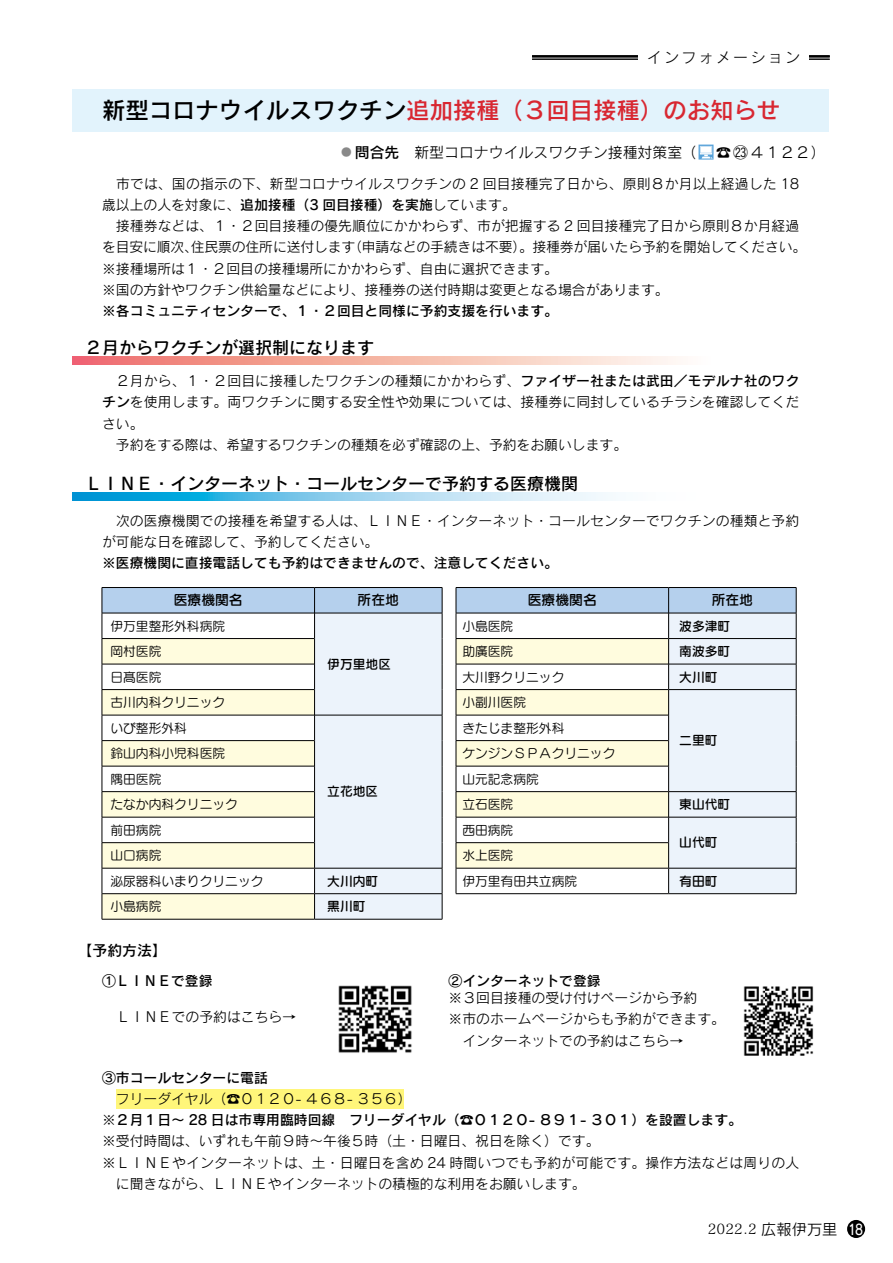
<style>
.page{position:relative;width:893px;height:1263px;background:#fff}
.page>*{position:absolute;margin:0;border:0;box-sizing:border-box;transform-origin:0 0}
.t1{font:23.4px "Rodin CID DB";color:#d82731}
.t2{font:16.95px "Rodin CID DB";color:#000}
.t3{font:14.85px "Rodin CID M";color:#000}
.t4{font:14.85px "Rodin CID M";letter-spacing:.16em;color:#000}
.t5{font:14.85px "Rodin CID DB";color:#000}
.t6{font:14.4px "Rodin CID DB";color:#fff;scale:.8 1}
.t7{font:13.8px/21.3px "Rodin CID M";color:#000}
.t8{font:13.8px "Rodin CID DB";color:#000}
.t9{font:13.8px "Seurat CID DB";color:#000}
.t10{font:13.8px "Matisse CID M";color:#000}
.t11{font:12.75px/25.5px "Seurat CID M";color:#000}
.t12{font:12.75px "Seurat CID DB";color:#000}
.t13{font:10.65px "Rodin CID DB";color:#898989}
.s1{color:#000}
.s2{font-family:"Rodin CID DB"}
.s3{font-family:"Hira Kaku Pro W3";color:#fff}
.s4{font-family:"Rodin CID M"}
.s5{font-family:"Rodin CID M";font-size:15.3px}
</style>
<div class="page">
<hr style="left:532px;top:55px;width:298px;height:2px;background:#000">
<hr style="left:532px;top:59px;width:298px;height:1px;background:#000">
<div style="left:638px;top:43px;width:170px;height:29px;background:#fff"></div>
<div style="left:117px;top:1089px;width:287px;height:19px;background:#fff67a"></div>
<div style="left:72px;top:89px;width:757px;height:43px;background:#e2f3fc"></div>
<svg style="left:698px;top:145px;width:15px;height:15px"></svg>
<svg style="left:102px;top:587px;width:341px;height:332px"></svg>
<hr style="left:315px;top:868px;width:127px;height:1px;background:#000">
<hr style="left:315px;top:893px;width:127px;height:1px;background:#000">
<hr style="left:315px;top:919px;width:127px;height:1px;background:#000">
<hr style="left:102px;top:868px;width:213px;height:1px;background:#000">
<hr style="left:102px;top:893px;width:213px;height:1px;background:#000">
<hr style="left:102px;top:919px;width:213px;height:1px;background:#000">
<svg style="left:456px;top:587px;width:341px;height:307px"></svg>
<hr style="left:669px;top:868px;width:127px;height:1px;background:#000">
<hr style="left:669px;top:893px;width:127px;height:1px;background:#000">
<hr style="left:456px;top:868px;width:213px;height:1px;background:#000">
<hr style="left:456px;top:893px;width:213px;height:1px;background:#000">
<svg style="left:72px;top:492px;width:541px;height:9px;background:#7dcbeb"></svg>
<svg style="left:72px;top:356px;width:606px;height:9px;background:#f5b2a7"></svg>
<img style="left:338px;top:985px;width:74px;height:68px">
<img style="left:743px;top:986px;width:71px;height:70px">
<div style="left:847px;top:1220px;width:18px;height:18px;background:#000;border-radius:50%"></div>
<p class="t4" style="left:647px;top:48px;width:155px">インフォメーション</p>
<h1 class="t1" style="left:102px;top:95px;width:680px"><span class="s1">新型コロナウイルスワクチン</span>追加接種（３回目接種）のお知らせ</h1>
<p class="t3" style="left:355px;top:143px;width:343px"><span class="s2">問合先　</span>新型コロナウイルスワクチン接種対策室)</p>
<p class="t13" style="left:341px;top:145px;width:12px">●</p>
<p class="t3" style="left:716px;top:143px;width:111px">☎<span class="s3">23</span>４１２２(</p>
<p class="t7" style="left:102px;top:172px;width:699px">　市では、国の指示の下、新型コロナウイルスワクチンの 2 回目接種完了日から、原則８か月以上経過した 18</p>
<p class="t7" style="left:102px;top:194px;width:415px">歳以上の人を対象に、<span class="s2">追加接種（3 回目接種）を実施</span>しています。</p>
<p class="t7" style="left:102px;top:215px;width:699px">　接種券などは、１・２回目接種の優先順位にかかわらず、市が把握する 2 回目接種完了日から原則８か月経過</p>
<p class="t7" style="left:348px;top:236px;width:460px">（申請などの手続きは不要）。接種券が届いたら予約を開始してください。</p>
<p class="t7" style="left:102px;top:236px;width:568px">を目安に順次、<br>※接種場所は１・２回目の接種場所にかかわらず、自由に選択できます。<br>※国の方針やワクチン供給量などにより、接種券の送付時期は変更となる場合があります。</p>
<p class="t8" style="left:102px;top:302px;width:458px">※各コミュニティセンターで、１・２回目と同様に予約支援を行います。</p>
<p class="t7" style="left:191px;top:236px;width:166px">住民票の住所に送付します</p>
<p class="t2" style="left:85px;top:336px;width:291px">２月からワクチンが選択制になります</p>
<p class="t7" style="left:102px;top:370px;width:699px">　２月から、１・２回目に接種したワクチンの種類にかかわらず、<span class="s2">ファイザー社または武田／モデルナ社のワクチン</span>を使用します。両ワクチンに関する安全性や効果については、接種券に同封しているチラシを確認してください。<br>　予約をする際は、希望するワクチンの種類を必ず確認の上、予約をお願いします。</p>
<p class="t2" style="left:85px;top:473px;width:495px">ＬＩＮＥ・インターネット・コールセンターで予約する医療機関</p>
<p class="t7" style="left:102px;top:510px;width:699px">　次の医療機関での接種を希望する人は、ＬＩＮＥ・インターネット・コールセンターでワクチンの種類と予約が可能な日を確認して、予約してください。</p>
<p class="t8" style="left:102px;top:554px;width:458px">※医療機関に直接電話しても予約はできませんので、注意してください。</p>
<p class="t9" style="left:174px;top:591px;width:71px">医療機関名</p>
<p class="t11" style="left:110px;top:612px;width:116px">伊万里整形外科病院</p>
<p class="t11" style="left:110px;top:638px;width:116px">岡村医院<br>日髙医院<br>古川内科クリニックいび整形外科</p>
<p class="t11" style="left:110px;top:740px;width:129px">鈴山内科小児科医院隅田医院<br>たなか内科クリニック前田病院<br>山口病院</p>
<p class="t11" style="left:110px;top:868px;width:155px">泌尿器科いまりクリニック</p>
<p class="t11" style="left:110px;top:893px;width:53px">小島病院</p>
<p class="t5" style="left:78px;top:941px;width:91px">【予約方法【</p>
<p class="t8" style="left:102px;top:971px;width:112px">①ＬＩＮＥで登録</p>
<p class="t7" style="left:117px;top:1006px;width:181px">ＬＩＮＥでの予約はこちら→</p>
<p class="t9" style="left:358px;top:591px;width:43px">所在地</p>
<p class="t12" style="left:327px;top:656px;width:65px">伊万里地区</p>
<p class="t12" style="left:327px;top:783px;width:53px">立花地区</p>
<p class="t12" style="left:327px;top:872px;width:53px">大川内町</p>
<p class="t12" style="left:327px;top:898px;width:40px">黒川町</p>
<p class="t11" style="left:462px;top:612px;width:53px">小島医院</p>
<p class="t11" style="left:462px;top:638px;width:53px">助廣医院</p>
<p class="t9" style="left:528px;top:591px;width:71px">医療機関名</p>
<p class="t11" style="left:462px;top:664px;width:104px">大川野クリニック小副川医院</p>
<p class="t11" style="left:462px;top:715px;width:155px">きたじま整形外科<br>ケンジンＳＰＡクリニック山元記念病院</p>
<p class="t11" style="left:462px;top:791px;width:53px">立石医院西田病院</p>
<p class="t11" style="left:462px;top:842px;width:53px">水上医院</p>
<p class="t11" style="left:462px;top:868px;width:116px">伊万里有田共立病院</p>
<p class="t8" style="left:449px;top:971px;width:154px">②インターネットで登録</p>
<p class="t9" style="left:712px;top:591px;width:43px">所在地</p>
<p class="t12" style="left:679px;top:617px;width:53px">波多津町</p>
<p class="t12" style="left:679px;top:643px;width:53px">南波多町</p>
<p class="t12" style="left:679px;top:668px;width:40px">大川町</p>
<p class="t12" style="left:679px;top:732px;width:40px">二里町</p>
<p class="t12" style="left:679px;top:796px;width:53px">東山代町</p>
<p class="t12" style="left:679px;top:834px;width:40px">山代町</p>
<p class="t12" style="left:679px;top:872px;width:40px">有田町</p>
<p class="t7" style="left:449px;top:987px;width:278px">※３回目接種の受け付けページから予約<br>※市のホームページからも予約ができます。</p>
<p class="t7" style="left:462px;top:1030px;width:223px">インターネットでの予約はこちら→</p>
<p class="t8" style="left:102px;top:1068px;width:167px">③市コールセンターに電話</p>
<p class="t7" style="left:102px;top:1088px;width:311px">　フリーダイヤル)☎０１２０- ４６８- ３５６(</p>
<p class="t8" style="left:102px;top:1111px;width:641px"><span class="s4">※</span>２月１日〜 28 日は市専用臨時回線　フリーダイヤル（☎０１２０- ８９１- ３０１）を設置します。</p>
<p class="t7" style="left:102px;top:1130px;width:699px">※受付時間は、いずれも午前９時〜午後５時（土・日曜日、祝日を除く）です。<br>※ＬＩＮＥやインターネットは、土・日曜日を含め 24 時間いつでも予約が可能です。操作方法などは周りの人　に聞きながら、ＬＩＮＥやインターネットの積極的な利用をお願いします。</p>
<p class="t10" style="left:708px;top:1221px;width:131px">2022.2 <span class="s5">広報伊万里</span></p>
<p class="t6" style="left:848px;top:1220px;width:20px">18</p>
</div>
